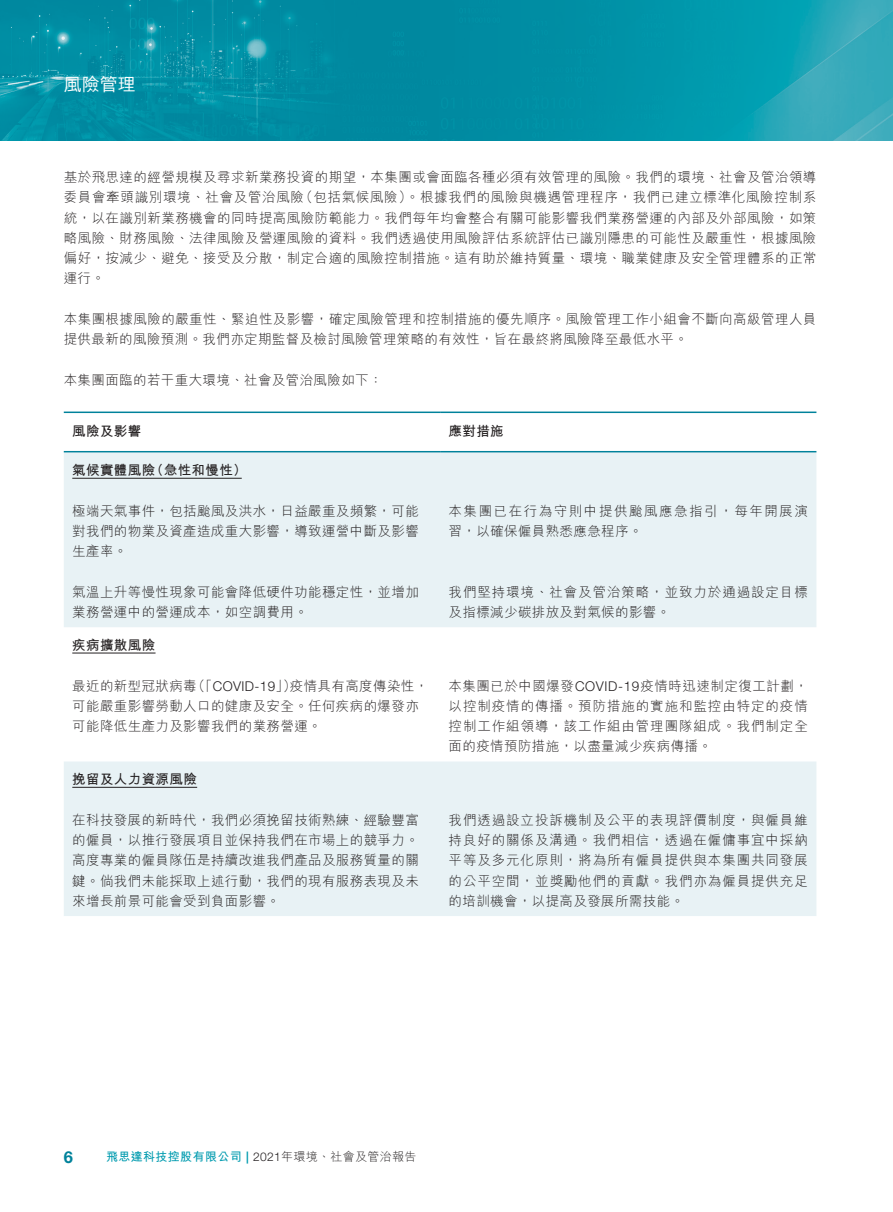
<style>
.page{position:relative;width:893px;height:1212px;background:#fff}
.page>*{position:absolute;margin:0;border:0;box-sizing:border-box;transform-origin:0 0}
.t1{font:500 18px "M Hei HK";color:#fff}
.t2{font:700 16.5px "Helvetica Neue LT Std";color:#00829b}
.t3{font:300 13.5px/20.2px "M Hei HK";letter-spacing:.03em;color:#231f20;text-align:justify}
.t4{font:300 13.5px/20.2px "M Hei HK";letter-spacing:.065em;color:#231f20}
.t5{font:300 13.5px/20.2px "M Hei HK";letter-spacing:.115em;color:#231f20}
.t6{font:700 13.5px "M Hei HK";letter-spacing:.03em;color:#231f20}
.t7{font:700 12px "M Hei HK";letter-spacing:.03em;color:#009baf}
.s1{font-family:"Helvetica Neue LT Std"}
.s2{font-family:"Helvetica Neue LT Std";font-weight:300;color:#231f20}
.s3{font-weight:300;color:#231f20}
</style>
<div class="page">
<img style="left:0;top:0;width:893px;height:140px">
<svg style="left:64px;top:452px;width:752px;height:464px;fill:#e8f2f5"></svg>
<hr style="left:64px;top:411px;width:376px;height:2px;background:#00829b">
<hr style="left:440px;top:411px;width:376px;height:2px;background:#00829b">
<hr style="left:64px;top:451px;width:376px;height:1px;background:#00829b">
<hr style="left:440px;top:451px;width:376px;height:1px;background:#00829b">
<hr style="left:72px;top:478px;width:170px;height:1px;background:#231f20">
<hr style="left:72px;top:653px;width:84px;height:1px;background:#231f20">
<hr style="left:72px;top:787px;width:125px;height:1px;background:#231f20">
<h1 class="t1" style="left:64px;top:72px;width:73px">風險管理</h1>
<p class="t3" style="left:64px;top:167px;width:754px">基於飛思達的經營規模及尋求新業務投資的期望，本集團或會面臨各種必須有效管理的風險。我們的環境、社會及管治領導委員會牽頭識別環境、社會及管治風險（包括氣候風險）。根據我們的風險與機遇管理程序，我們已建立標準化風險控制系統，以在識別新業務機會的同時提高風險防範能力。我們每年均會整合有關可能影響我們業務營運的內部及外部風險，如策略風險、財務風險、法律風險及營運風險的資料。我們透過使用風險評估系統評估已識別隱患的可能性及嚴重性，根據風險偏好，按減少、避免、接受及分散，制定合適的風險控制措施。這有助於維持質量、環境、職業健康及安全管理體系的正常運行。</p>
<p class="t3" style="left:64px;top:309px;width:754px">本集團根據風險的嚴重性、緊迫性及影響，確定風險管理和控制措施的優先順序。風險管理工作小組會不斷向高級管理人員提供最新的風險預測。我們亦定期監督及檢討風險管理策略的有效性，旨在最終將風險降至最低水平。</p>
<p class="t3" style="left:64px;top:369px;width:320px">本集團面臨的若干重大環境、社會及管治風險如下：</p>
<p class="t6" style="left:72px;top:421px;width:71px">風險及影響</p>
<p class="t6" style="left:449px;top:421px;width:57px">應對措施</p>
<p class="t6" style="left:72px;top:460px;width:176px">氣候實體風險（急性和慢性）</p>
<p class="t3" style="left:72px;top:500px;width:348px">極端天氣事件，包括颱風及洪水，日益嚴重及頻繁，可能對我們的物業及資產造成重大影響，導致運營中斷及影響生產率。</p>
<p class="t3" style="left:72px;top:581px;width:348px">氣溫上升等慢性現象可能會降低硬件功能穩定性，並增加業務營運中的營運成本，如空調費用。</p>
<p class="t5" style="left:449px;top:500px;width:361px">本集團已在行為守則中提供颱風應急指引，每年開展演習，以確保僱員熟悉應急程序。</p>
<p class="t4" style="left:449px;top:581px;width:361px">我們堅持環境、社會及管治策略，並致力於通過設定目標及指標減少碳排放及對氣候的影響。</p>
<p class="t6" style="left:72px;top:635px;width:84px">疾病擴散風險</p>
<p class="t3" style="left:72px;top:675px;width:357px;text-align:left">最近的新型冠狀病毒（「<span class="s1">COVID-19</span>」）疫情具有高度傳染性，可能嚴重影響勞動人口的健康及安全。任何疾病的爆發亦可能降低生產力及影響我們的業務營運。</p>
<p class="t3" style="left:449px;top:675px;width:361px">本集團已於中國爆發<span class="s1">COVID-19</span>疫情時迅速制定復工計劃，以控制疫情的傳播。預防措施的實施和監控由特定的疫情控制工作組領導，該工作組由管理團隊組成。我們制定全面的疫情預防措施，以盡量減少疾病傳播。</p>
<p class="t6" style="left:72px;top:769px;width:126px">挽留及人力資源風險</p>
<p class="t3" style="left:72px;top:809px;width:348px">在科技發展的新時代，我們必須挽留技術熟練、經驗豐富的僱員，以推行發展項目並保持我們在市場上的競爭力。高度專業的僱員隊伍是持續改進我們產品及服務質量的關鍵。倘我們未能採取上述行動，我們的現有服務表現及未來增長前景可能會受到負面影響。</p>
<p class="t3" style="left:449px;top:809px;width:361px">我們透過設立投訴機制及公平的表現評價制度，與僱員維持良好的關係及溝通。我們相信，透過在僱傭事宜中採納平等及多元化原則，將為所有僱員提供與本集團共同發展的公平空間，並獎勵他們的貢獻。我們亦為僱員提供充足的培訓機會，以提高及發展所需技能。</p>
<p class="t2" style="left:64px;top:1147px;width:11px">6</p>
<p class="t7" style="left:106px;top:1148px;width:312px">飛思達科技控股有限公司 <span class="s1">|</span> <span class="s2">2021</span><span class="s3">年環境、社會及管治報告</span></p>
</div>
